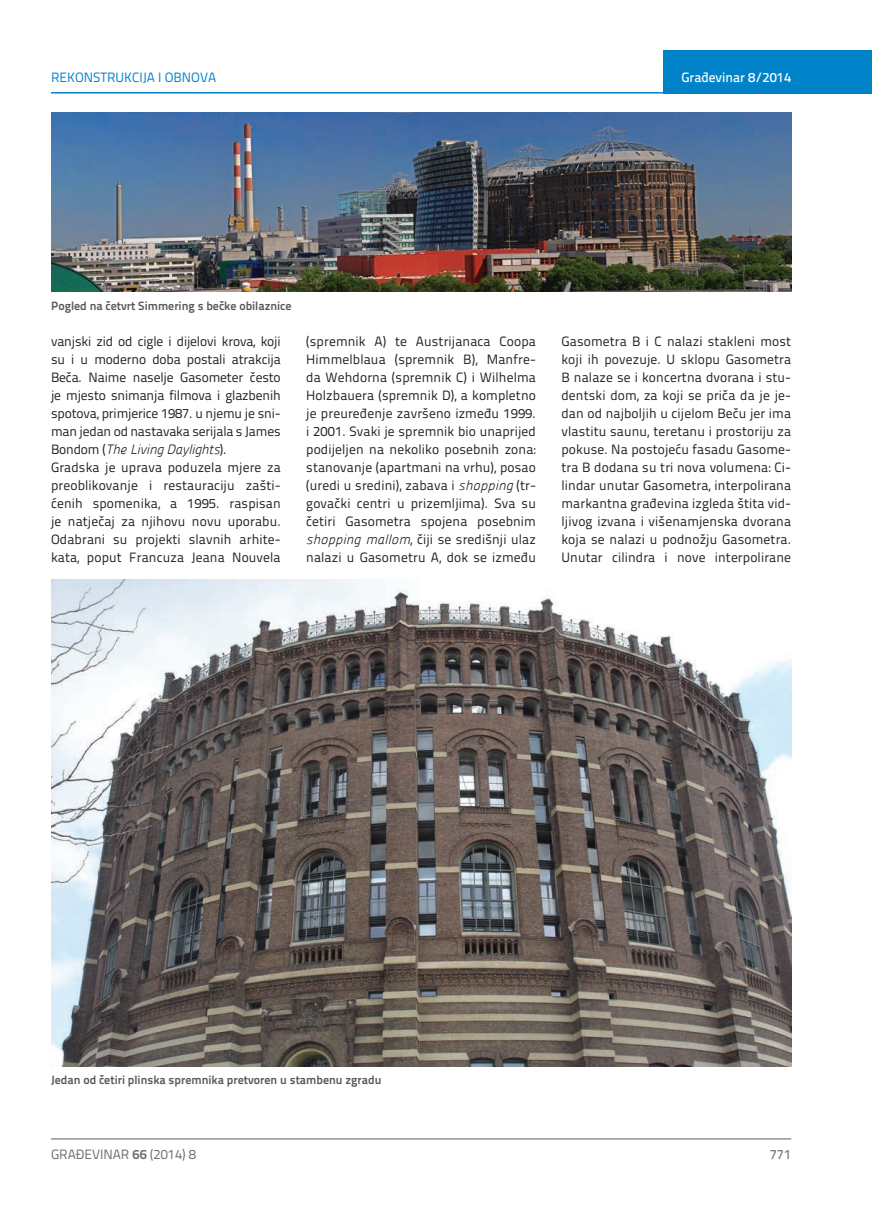
<style>
.page{position:relative;width:872px;height:1212px;background:#fff}
.page>*{position:absolute;margin:0;border:0;box-sizing:border-box;transform-origin:0 0}
.t1{font:13.5px/18px "Titillium Text 22 L";letter-spacing:.01em;color:#231f20;text-align:justify}
.t2{font:italic 13.5px "Panefresco 250 wt";letter-spacing:-.01em;color:#231f20}
.t3{font:13.5px "Titillium Text 22 L";color:#0082c8}
.t4{font:13.5px "Titillium Text 22 L";color:#6c6d70}
.t5{font:500 13.5px "Titillium Text 22 L";color:#fff}
.t6{font:500 13.5px "Titillium Text 22 L";color:#787a7d}
.t7{font:700 12px "Titillium Text 22 L";color:#57585a}
.s1{font-family:"Titillium Text 22 L";font-style:normal}
.s2{font-family:"Panefresco 250 wt";font-style:italic}
.s3{font-weight:700}
</style>
<div class="page">
<hr style="left:51px;top:1139px;width:740px;height:1px;background:#57585a">
<div style="left:663px;top:50px;width:209px;height:44px;background:#0082c8"></div>
<hr style="left:51px;top:92px;width:821px;height:2px;background:#0082c8">
<img style="left:51px;top:580px;width:740px;height:486px">
<img style="left:51px;top:112px;width:740px;height:180px">
<p class="t3" style="left:51px;top:68px;width:167px">REKONSTRUKCIJA I OBNOVA</p>
<p class="t5" style="left:681px;top:67px;width:111px">Građevinar 8/2014</p>
<p class="t7" style="left:51px;top:296px;width:242px">Pogled na četvrt Simmering s bečke obilaznice</p>
<p class="t1" style="left:51px;top:331px;width:231px">vanjski zid od cigle i dijelovi krova, koji su i u moderno doba postali atrakcija Beča. Naime naselje Gasometer često je mjesto snimanja filmova i glazbenih spotova, primjerice 1987. u njemu je sni&shy;man jedan od nastavaka serijala s James</p>
<p class="t2" style="left:51px;top:439px;width:177px"><span class="s1">Bondom (</span>The Living Daylights<span class="s1">).</span></p>
<p class="t1" style="left:51px;top:457px;width:231px">Gradska je uprava poduzela mjere za preoblikovanje i restauraciju zašti&shy;ćenih spomenika, a 1995. raspisan je natječaj za njihovu novu uporabu.<br>Odabrani su projekti slavnih arhite&shy;kata, poput Francuza Jeana Nouvela</p>
<p class="t1" style="left:306px;top:331px;width:231px">(spremnik A) te Austrijanaca Coopa Himmelblaua (spremnik B), Manfre&shy;da Wehdorna (spremnik C) i Wilhelma Holzbauera (spremnik D), a kompletno je preuređenje završeno između 1999. i 2001. Svaki je spremnik bio unaprijed podijeljen na nekoliko posebnih zona: stanovanje (apartmani na vrhu), posao (uredi u sredini), zabava i <span class="s2">shopping</span> (tr&shy;govački centri u prizemljima). Sva su četiri Gasometra spojena posebnim <span class="s2">shopping mallom</span>, čiji se središnji ulaz nalazi u Gasometru A, dok se između</p>
<p class="t1" style="left:561px;top:331px;width:231px">Gasometra B i C nalazi stakleni most koji ih povezuje. U sklopu Gasometra B nalaze se i koncertna dvorana i stu&shy;dentski dom, za koji se priča da je je&shy;dan od najboljih u cijelom Beču jer ima vlastitu saunu, teretanu i prostoriju za pokuse. Na postojeću fasadu Gasome&shy;tra B dodana su tri nova volumena: Ci&shy;lindar unutar Gasometra, interpolirana markantna građevina izgleda štita vid&shy;ljivog izvana i višenamjenska dvorana koja se nalazi u podnožju Gasometra.<br>Unutar cilindra i nove interpolirane</p>
<p class="t7" style="left:51px;top:1071px;width:332px">Jedan od četiri plinska spremnika pretvoren u stambenu zgradu</p>
<p class="t4" style="left:51px;top:1144px;width:146px">GRAĐEVINAR <span class="s3">66</span> (2014) 8</p>
<p class="t6" style="left:769px;top:1144px;width:23px">771</p>
</div>
